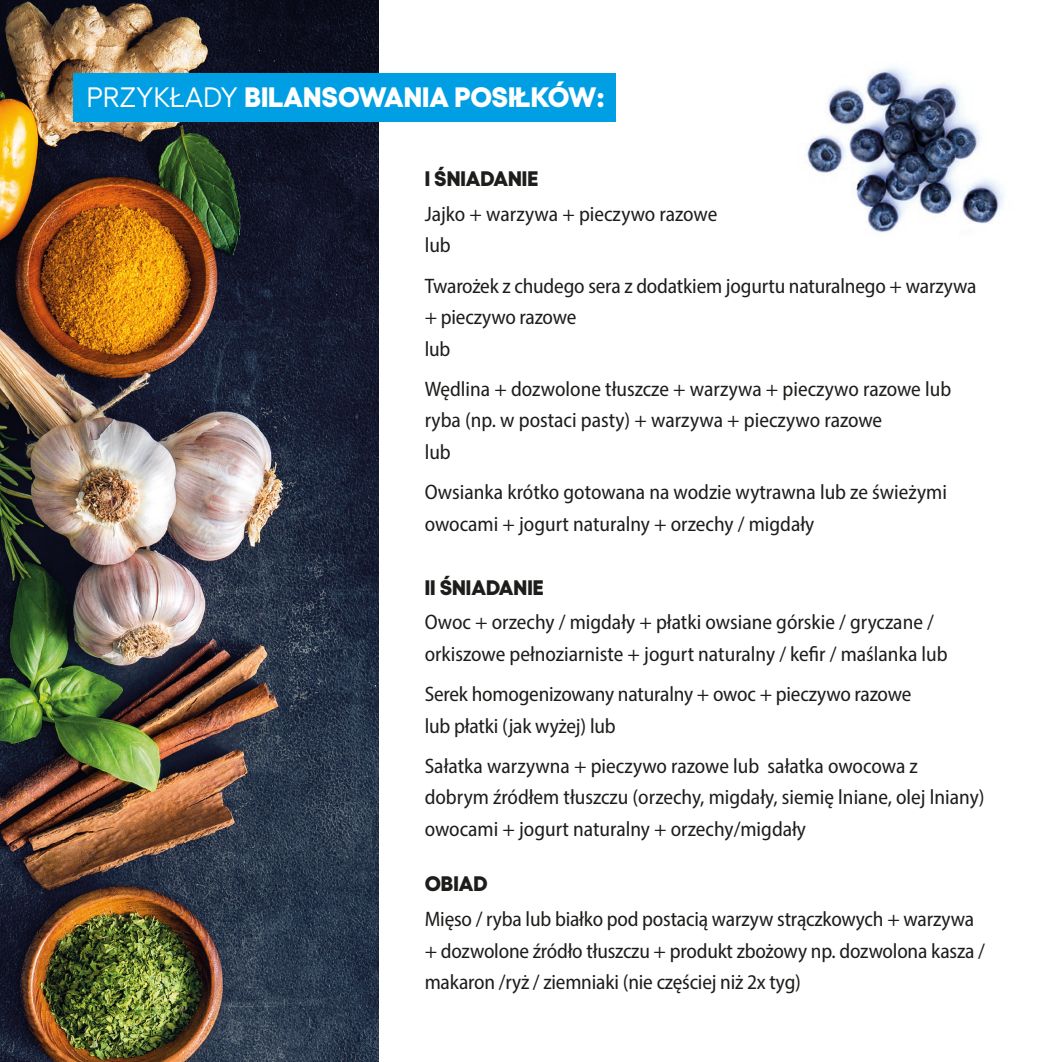
<style>
.page{position:relative;width:1062px;height:1062px;background:#fff}
.page>*{position:absolute;margin:0;border:0;box-sizing:border-box;transform-origin:0 0}
.t1{font:800 28px "Gellix";color:#fff}
.t2{font:semi-condensed 21px/31.5px "Myriad Pro";color:#1d1d1b}
.t3{font:800 21px "Gellix";color:#1d1d1b}
.s1{font-weight:400}
</style>
<div class="page">
<img style="left:0;top:0;width:378px;height:1062px">
<div style="left:73px;top:73px;width:542px;height:49px;background:#009fe3"></div>
<img style="left:806px;top:67px;width:198px;height:167px">
<p class="t1" style="left:86px;top:74px;width:520px"><span class="s1">PRZYKŁADY</span> BILANSOWANIA POSIŁKÓW:</p>
<p class="t3" style="left:425px;top:162px;width:115px">I ŚNIADANIE</p>
<p class="t2" style="left:425px;top:198px;width:294px">Jajko + warzywa + pieczywo razowe</p>
<p class="t2" style="left:425px;top:229px;width:28px">lub</p>
<p class="t2" style="left:425px;top:270px;width:553px">Twarożek z chudego sera z dodatkiem jogurtu naturalnego + warzywa + pieczywo razowe</p>
<p class="t2" style="left:425px;top:333px;width:27px">lub</p>
<p class="t2" style="left:425px;top:373px;width:528px">Wędlina + dozwolone tłuszcze + warzywa + pieczywo razowe lub</p>
<p class="t2" style="left:425px;top:404px;width:459px">ryba (np. w postaci pasty) + warzywa + pieczywo razowe</p>
<p class="t2" style="left:425px;top:436px;width:28px">lub</p>
<p class="t2" style="left:425px;top:476px;width:524px">Owsianka krótko gotowana na wodzie wytrawna lub ze świeżymi owocami + jogurt naturalny + orzechy / migdały</p>
<p class="t3" style="left:425px;top:570px;width:121px">II ŚNIADANIE</p>
<p class="t2" style="left:425px;top:606px;width:524px">Owoc + orzechy / migdały + płatki owsiane górskie / gryczane / orkiszowe pełnoziarniste + jogurt naturalny / kefir / maślanka lub</p>
<p class="t2" style="left:425px;top:678px;width:488px">Serek homogenizowany naturalny + owoc + pieczywo razowe lub płatki (jak wyżej) lub</p>
<p class="t2" style="left:425px;top:750px;width:561px">Sałatka warzywna + pieczywo razowe lub sałatka owocowa z dobrym źródłem tłuszczu (orzechy, migdały, siemię lniane, olej lniany) owocami + jogurt naturalny + orzechy/migdały</p>
<p class="t3" style="left:425px;top:866px;width:65px">OBIAD</p>
<p class="t2" style="left:425px;top:903px;width:562px">Mięso / ryba lub białko pod postacią warzyw strączkowych + warzywa + dozwolone źródło tłuszczu + produkt zbożowy np. dozwolona kasza / makaron /ryż / ziemniaki (nie częściej niż 2x tyg)</p>
</div>
